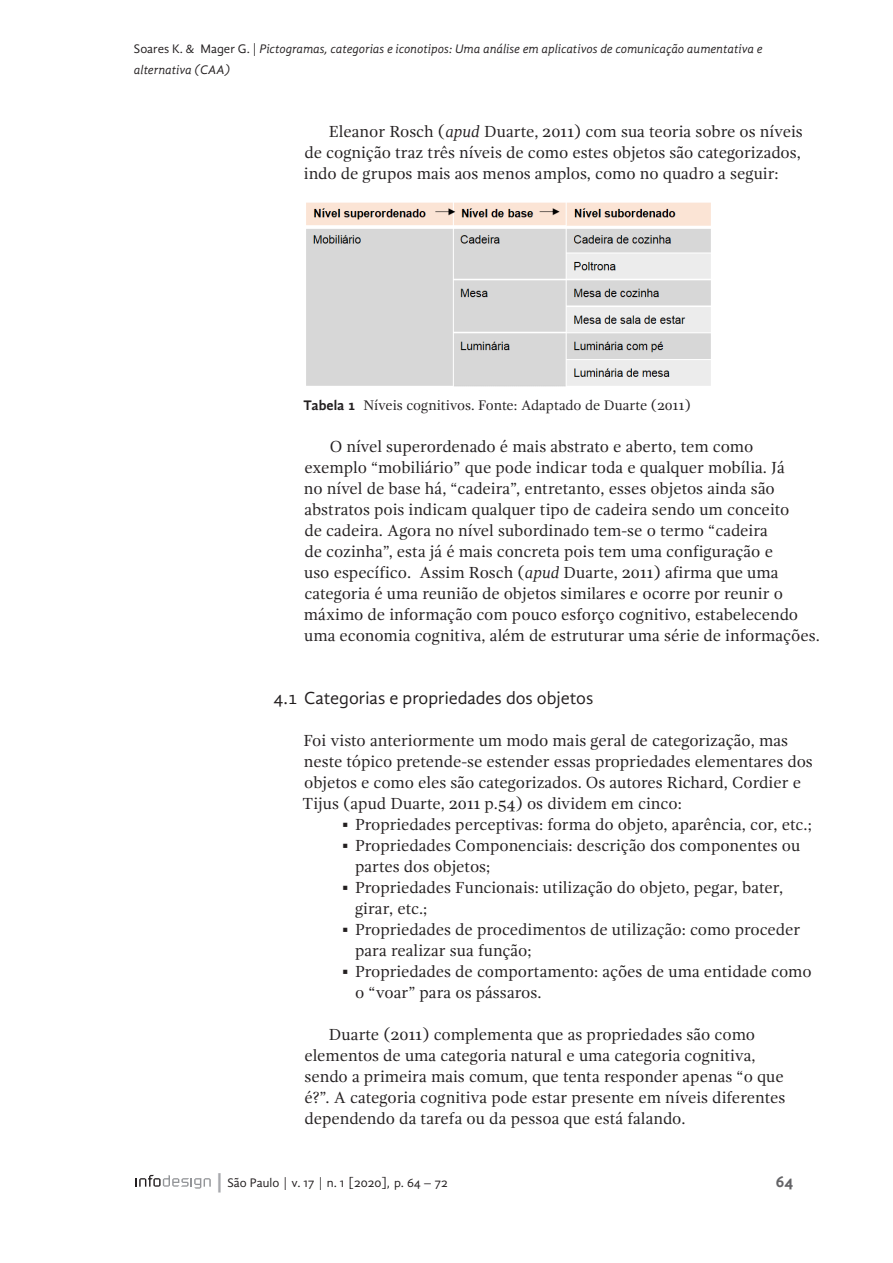
<style>
.page{position:relative;width:893px;height:1263px;background:#fff}
.page>*{position:absolute;margin:0;border:0;box-sizing:border-box;transform-origin:0 0}
.t1{font:18px "Gandhi Sans";color:#231f20}
.PT_Corpo_de_texto{font:16.5px/21px "Gandhi Serif";color:#231f20}
.t2{font:700 16.5px "Gandhi Sans";color:#636366}
.t3{font:14.25px "Gandhi Serif";color:#231f20}
.t4{font:italic 12.75px/21px "Gandhi Sans";color:#231f20}
.t5{font:12.75px "Gandhi Sans";color:#231f20}
.s1{font-style:normal}
.s2{font-style:italic}
.s3{font-family:"Gandhi Sans";font-weight:700}
.s4{font-size:19.2px;color:#a8a9ad}
</style>
<div class="page">
<svg style="left:136px;top:1175px;width:75px;height:13px"></svg>
<img style="left:306px;top:202px;width:405px;height:185px">
<p class="t4" style="left:134px;top:38px;width:630px"><span class="s1">Soares K. &amp; Mager G. |</span> Pictogramas, categorias e iconotipos: Uma análise em aplicativos de comunicação aumentativa e alternativa (CAA)</p>
<p class="PT_Corpo_de_texto" style="left:304px;top:121px;width:500px;text-align:justify;text-indent:25px">Eleanor Rosch (<span class="s2">apud</span> Duarte, 2011) com sua teoria sobre os níveis de cognição traz três níveis de como estes objetos são categorizados, indo de grupos mais aos menos amplos, como no quadro a seguir:</p>
<p class="t3" style="left:303px;top:397px;width:389px"><span class="s3">Tabela 1</span> Níveis cognitivos. Fonte: Adaptado de Duarte (2011)</p>
<p class="PT_Corpo_de_texto" style="left:304px;top:436px;width:517px;text-indent:26px">O nível superordenado é mais abstrato e aberto, tem como exemplo “mobiliário” que pode indicar toda e qualquer mobília. Já<br>no nível de base há, “cadeira”, entretanto, esses objetos ainda são abstratos pois indicam qualquer tipo de cadeira sendo um conceito<br>de cadeira. Agora no nível subordinado tem-se o termo “cadeira<br>de cozinha”, esta já é mais concreta pois tem uma configuração e<br>uso específico. Assim Rosch (<span class="s2">apud</span> Duarte, 2011) afirma que uma categoria é uma reunião de objetos similares e ocorre por reunir o máximo de informação com pouco esforço cognitivo, estabelecendo uma economia cognitiva, além de estruturar uma série de informações.</p>
<p class="t1" style="left:274px;top:687px;width:321px">4.1 Categorias e propriedades dos objetos</p>
<p class="PT_Corpo_de_texto" style="left:303px;top:730px;width:512px">Foi visto anteriormente um modo mais geral de categorização, mas neste tópico pretende-se estender essas propriedades elementares dos objetos e como eles são categorizados. Os autores Richard, Cordier e Tijus (apud Duarte, 2011 p.54) os dividem em cinco:</p>
<p class="PT_Corpo_de_texto" style="left:342px;top:814px;width:471px">▪ Propriedades perceptivas: forma do objeto, aparência, cor, etc.;</p>
<p class="PT_Corpo_de_texto" style="left:355px;top:835px;width:447px;text-indent:-13px">▪ Propriedades Componenciais: descrição dos componentes ou partes dos objetos;</p>
<p class="PT_Corpo_de_texto" style="left:355px;top:877px;width:430px;text-indent:-13px">▪ Propriedades Funcionais: utilização do objeto, pegar, bater, girar, etc.;</p>
<p class="PT_Corpo_de_texto" style="left:355px;top:919px;width:447px;text-indent:-13px">▪ Propriedades de procedimentos de utilização: como proceder para realizar sua função;</p>
<p class="PT_Corpo_de_texto" style="left:355px;top:961px;width:458px;text-indent:-13px">▪ Propriedades de comportamento: ações de uma entidade como o “voar” para os pássaros.</p>
<p class="PT_Corpo_de_texto" style="left:304px;top:1024px;width:482px;text-indent:25px">Duarte (2011) complementa que as propriedades são como elementos de uma categoria natural e uma categoria cognitiva, sendo a primeira mais comum, que tenta responder apenas “o que é?”. A categoria cognitiva pode estar presente em níveis diferentes dependendo da tarefa ou da pessoa que está falando.</p>
<p class="t5" style="left:214px;top:1175px;width:235px"><span class="s4">|</span>São Paulo | v. 17 | n. 1 [2020], p. 64 – 72</p>
<p class="t2" style="left:776px;top:1171px;width:19px">64</p>
</div>
